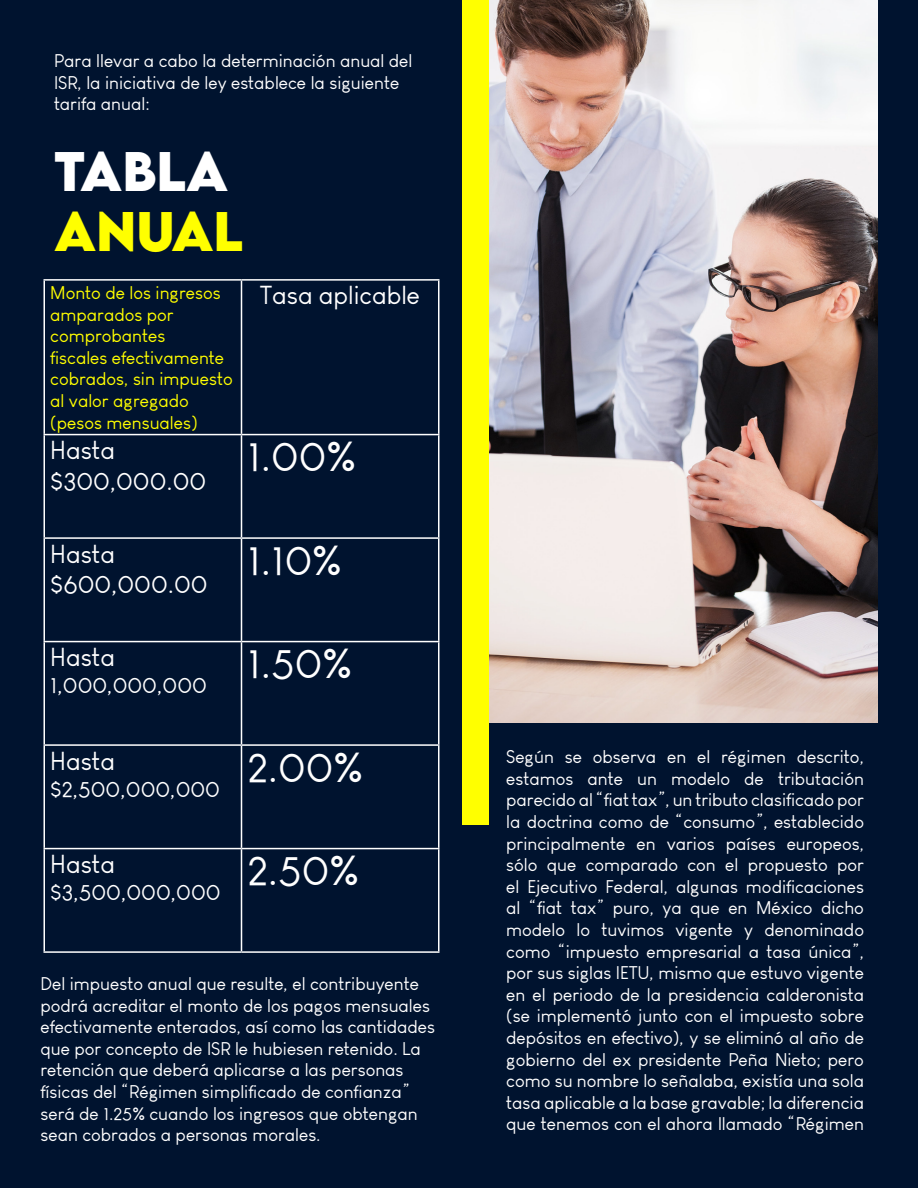
<style>
.page{position:relative;width:918px;height:1188px;background:#00132f}
.page>*{position:absolute;margin:0;border:0;box-sizing:border-box;transform-origin:0 0}
.t1{font:700 49.5px "LEMONMILK";color:#fff}
.t2{font:700 49.5px "LEMONMILK";color:#ff0}
.t3{font:42px "Louis George Cafe";color:#fff}
.t4{font:25.5px/30.6px "Louis George Cafe";color:#fff}
.t5{font:22.5px "Louis George Cafe";color:#fff}
.t6{font:18px/21.6px "Louis George Cafe";color:#fff}
.t7{font:18px/21.6px "Louis George Cafe";color:#ff0}
</style>
<div class="page">
<img style="left:489px;top:0;width:389px;height:723px">
<div style="left:462px;top:0;width:27px;height:825px;background:#ff0"></div>
<hr style="left:44px;top:279px;width:198px;height:2px;background:#fff">
<hr style="left:44px;top:281px;width:1px;height:153px;background:#fff">
<hr style="left:242px;top:279px;width:198px;height:2px;background:#fff">
<hr style="left:241px;top:281px;width:1px;height:153px;background:#fff">
<hr style="left:438px;top:281px;width:2px;height:153px;background:#fff">
<hr style="left:44px;top:434px;width:198px;height:1px;background:#fff">
<hr style="left:44px;top:435px;width:1px;height:102px;background:#fff">
<hr style="left:242px;top:434px;width:198px;height:1px;background:#fff">
<hr style="left:241px;top:435px;width:1px;height:102px;background:#fff">
<hr style="left:438px;top:435px;width:2px;height:102px;background:#fff">
<hr style="left:44px;top:537px;width:198px;height:2px;background:#fff">
<hr style="left:44px;top:539px;width:1px;height:102px;background:#fff">
<hr style="left:242px;top:537px;width:198px;height:2px;background:#fff">
<hr style="left:241px;top:539px;width:1px;height:102px;background:#fff">
<hr style="left:438px;top:539px;width:2px;height:102px;background:#fff">
<hr style="left:44px;top:641px;width:198px;height:1px;background:#fff">
<hr style="left:44px;top:642px;width:1px;height:102px;background:#fff">
<hr style="left:242px;top:641px;width:198px;height:1px;background:#fff">
<hr style="left:241px;top:642px;width:1px;height:102px;background:#fff">
<hr style="left:438px;top:642px;width:2px;height:102px;background:#fff">
<hr style="left:44px;top:744px;width:198px;height:2px;background:#fff">
<hr style="left:44px;top:746px;width:1px;height:102px;background:#fff">
<hr style="left:242px;top:744px;width:198px;height:2px;background:#fff">
<hr style="left:241px;top:746px;width:1px;height:102px;background:#fff">
<hr style="left:438px;top:746px;width:2px;height:102px;background:#fff">
<hr style="left:44px;top:848px;width:198px;height:1px;background:#fff">
<hr style="left:44px;top:849px;width:1px;height:102px;background:#fff">
<hr style="left:44px;top:951px;width:198px;height:2px;background:#fff">
<hr style="left:242px;top:848px;width:198px;height:1px;background:#fff">
<hr style="left:241px;top:849px;width:1px;height:102px;background:#fff">
<hr style="left:438px;top:849px;width:2px;height:102px;background:#fff">
<hr style="left:242px;top:951px;width:198px;height:2px;background:#fff">
<p class="t6" style="left:54px;top:50px;width:360px">Para llevar a cabo la determinación anual del<br>ISR, la iniciativa de ley establece la siguiente tarifa anual:</p>
<p class="t1" style="left:54px;top:138px;width:176px">Tabla</p>
<p class="t2" style="left:54px;top:197px;width:39px">ANUAL</p>
<p class="t7" style="left:50px;top:282px;width:184px">Monto de los ingresos amparados por comprobantes<br>fiscales efectivamente cobrados, sin impuesto al valor agregado (pesos mensuales)</p>
<p class="t4" style="left:260px;top:280px;width:161px">Tasa aplicable</p>
<p class="t4" style="left:50px;top:435px;width:158px">Hasta $300,000.00</p>
<p class="t3" style="left:248px;top:431px;width:110px">1.00%</p>
<p class="t4" style="left:50px;top:538px;width:159px">Hasta $600,000.00</p>
<p class="t3" style="left:248px;top:535px;width:96px">1.10%</p>
<p class="t4" style="left:50px;top:642px;width:66px">Hasta</p>
<p class="t5" style="left:50px;top:672px;width:158px">1,000,000,000</p>
<p class="t4" style="left:50px;top:745px;width:66px">Hasta</p>
<p class="t5" style="left:50px;top:775px;width:171px">$2,500,000,000</p>
<p class="t4" style="left:50px;top:849px;width:66px">Hasta</p>
<p class="t5" style="left:50px;top:879px;width:172px">$3,500,000,000</p>
<p class="t3" style="left:248px;top:638px;width:106px">1.50%</p>
<p class="t3" style="left:248px;top:742px;width:117px">2.00%</p>
<p class="t3" style="left:248px;top:845px;width:113px">2.50%</p>
<p class="t6" style="left:40px;top:973px;width:396px">Del impuesto anual que resulte, el contribuyente podrá acreditar el monto de los pagos mensuales efectivamente enterados, así como las cantidades que por concepto de ISR le hubiesen retenido. La retención que deberá aplicarse a las personas físicas del “Régimen simplificado de confianza” será de 1.25% cuando los ingresos que obtengan sean cobrados a personas morales.</p>
<p class="t6" style="left:506px;top:746px;width:359px;text-align:justify">Según se observa en el régimen descrito, estamos ante un modelo de tributación parecido al “flat tax”, un tributo clasificado por la doctrina como de “consumo”, establecido principalmente en varios países europeos, sólo que comparado con el propuesto por el Ejecutivo Federal, algunas modificaciones al “flat tax” puro, ya que en México dicho modelo lo tuvimos vigente y denominado como “impuesto empresarial a tasa única”, por sus siglas IETU, mismo que estuvo vigente en el periodo de la presidencia calderonista (se implementó junto con el impuesto sobre depósitos en efectivo), y se eliminó al año de gobierno del ex presidente Peña Nieto; pero como su nombre lo señalaba, existía una sola tasa aplicable a la base gravable; la diferencia que tenemos con el ahora llamado “Régimen</p>
</div>
